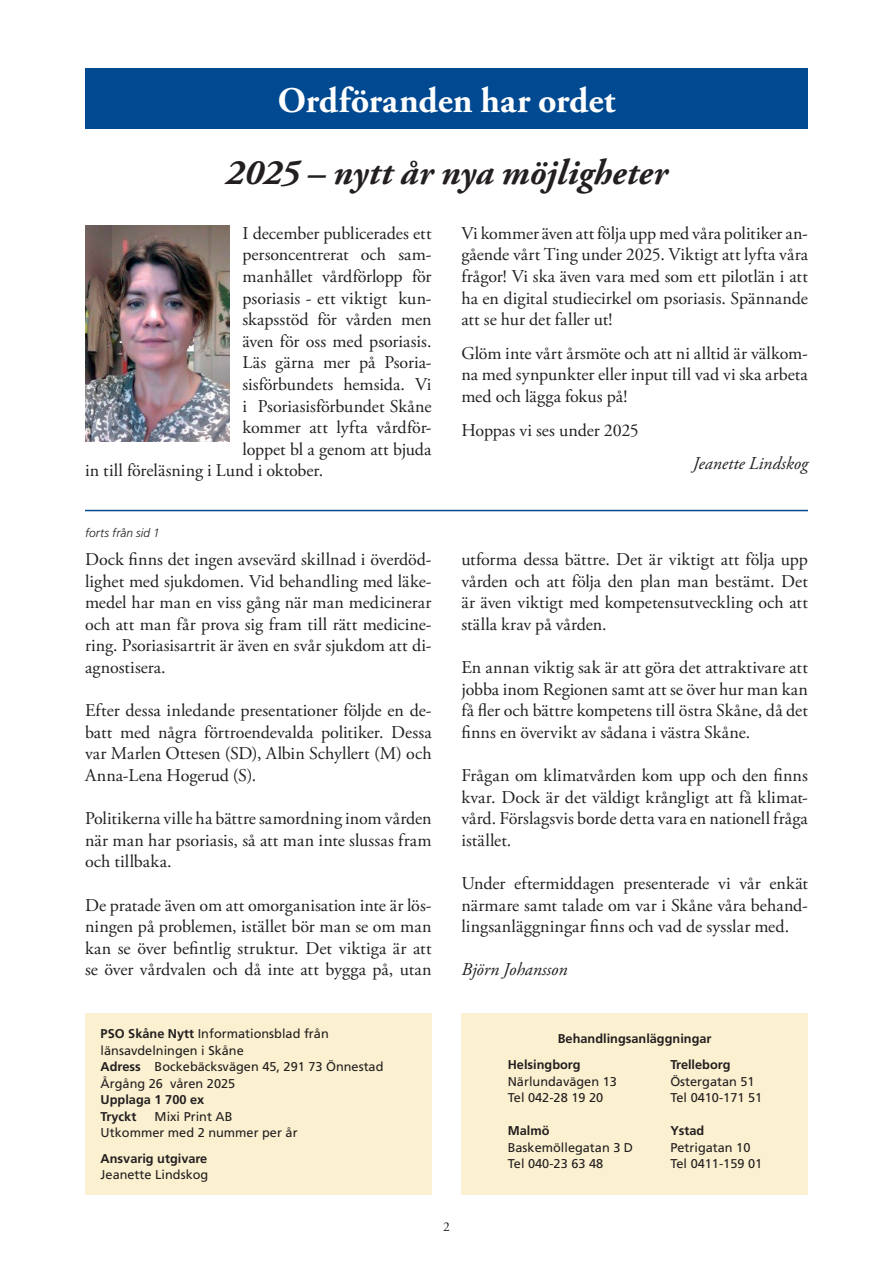
<style>
.page{position:relative;width:893px;height:1263px;background:#fff}
.page>*{position:absolute;margin:0;border:0;box-sizing:border-box;transform-origin:0 0}
.Brödtest_PSO{font:italic 700 36px "Adobe Garamond Pro";letter-spacing:.005em;color:#231f20}
.t1{font:700 36px "Adobe Garamond Pro";letter-spacing:-.005em;color:#fff}
.Brödtest_PSO-2{font:18px/21.6px "Adobe Garamond Pro";color:#231f20;text-align:justify}
.Brödtest_PSO-3{font:italic 18px "Adobe Garamond Pro";color:#231f20}
.t2{font:13.5px "Adobe Garamond Pro";color:#231f20}
.inforuta{font:12.75px "Frutiger LT Std";color:#231f20}
.inforuta_rub{font:12.75px "Frutiger LT Std";color:#231f20}
.inforuta_rub-2{font:700 12.75px "Frutiger LT Std";color:#231f20}
.Aktiviteterbröd{font:700 12.75px "Frutiger LT Std";color:#231f20}
.inforuta-2{font:700 12.75px "Frutiger LT Std";color:#231f20}
.Brödtest_PSO-4{font:italic 300 12px "Frutiger LT Std";letter-spacing:.01em;color:#231f20}
.s1{font-weight:700}
</style>
<div class="page">
<img style="left:85px;top:226px;width:145px;height:215px">
<div style="left:85px;top:68px;width:723px;height:61px;background:#014990"></div>
<hr style="left:85px;top:510px;width:723px;height:1px;background:#014990">
<div style="left:85px;top:1013px;width:347px;height:182px;background:#fbf1d0"></div>
<div style="left:461px;top:1013px;width:347px;height:182px;background:#fbf1d0"></div>
<p class="t1" style="left:278px;top:79px;width:339px">Ordföranden har ordet</p>
<p class="Brödtest_PSO" style="left:226px;top:152px;width:443px">2025 – nytt år nya möjligheter</p>
<p class="Brödtest_PSO-2" style="left:242px;top:223px;width:191px">I december publicerades ett</p>
<p class="Brödtest_PSO-2" style="left:242px;top:244px;width:191px">personcentrerat och sam-</p>
<p class="Brödtest_PSO-2" style="left:242px;top:266px;width:191px">manhållet vårdförlopp för</p>
<p class="Brödtest_PSO-2" style="left:242px;top:288px;width:191px">psoriasis - ett viktigt kun-</p>
<p class="Brödtest_PSO-2" style="left:242px;top:309px;width:191px">skapsstöd för vården men</p>
<p class="Brödtest_PSO-2" style="left:242px;top:331px;width:191px">även för oss med psoriasis.</p>
<p class="Brödtest_PSO-2" style="left:242px;top:352px;width:191px">Läs gärna mer på Psoria-</p>
<p class="Brödtest_PSO-2" style="left:242px;top:374px;width:191px">sisförbundets hemsida. Vi</p>
<p class="Brödtest_PSO-2" style="left:242px;top:396px;width:191px">i Psoriasisförbundet Skåne</p>
<p class="Brödtest_PSO-2" style="left:242px;top:417px;width:191px">kommer att lyfta vårdför-</p>
<p class="Brödtest_PSO-2" style="left:242px;top:439px;width:191px">loppet bl a genom att bjuda</p>
<p class="Brödtest_PSO-2" style="left:85px;top:460px;width:240px">in till föreläsning i Lund i oktober.</p>
<p class="Brödtest_PSO-4" style="left:85px;top:526px;width:76px">forts från sid 1</p>
<p class="Brödtest_PSO-2" style="left:85px;top:549px;width:348px">Dock finns det ingen avsevärd skillnad i överdöd&shy;lighet med sjukdomen. Vid behandling med läke&shy;medel har man en viss gång när man medicinerar och att man får prova sig fram till rätt medicine&shy;ring. Psoriasisartrit är även en svår sjukdom att di&shy;agnostisera.</p>
<p class="Brödtest_PSO-2" style="left:85px;top:700px;width:348px">Efter dessa inledande presentationer följde en de&shy;batt med några förtroendevalda politiker. Dessa var Marlen Ottesen (SD), Albin Schyllert (M) och Anna-Lena Hogerud (S).</p>
<p class="Brödtest_PSO-2" style="left:85px;top:808px;width:348px">Politikerna ville ha bättre samordning inom vården när man har psoriasis, så att man inte slussas fram och tillbaka.</p>
<p class="Brödtest_PSO-2" style="left:85px;top:895px;width:348px">De pratade även om att omorganisation inte är lös&shy;ningen på problemen, istället bör man se om man kan se över befintlig struktur. Det viktiga är att se över vårdvalen och då inte att bygga på, utan</p>
<p class="Brödtest_PSO-2" style="left:461px;top:223px;width:348px">Vi kommer även att följa upp med våra politiker an&shy;gående vårt Ting under 2025. Viktigt att lyfta våra frågor! Vi ska även vara med som ett pilotlän i att ha en digital studiecirkel om psoriasis. Spännande att se hur det faller ut!</p>
<p class="Brödtest_PSO-2" style="left:461px;top:343px;width:348px">Glöm inte vårt årsmöte och att ni alltid är välkom&shy;na med synpunkter eller input till vad vi ska arbeta med och lägga fokus på!</p>
<p class="Brödtest_PSO-2" style="left:461px;top:420px;width:179px">Hoppas vi ses under 2025</p>
<p class="Brödtest_PSO-3" style="left:693px;top:453px;width:117px">Jeanette Lindskog</p>
<p class="Brödtest_PSO-2" style="left:461px;top:549px;width:348px">utforma dessa bättre. Det är viktigt att följa upp vården och att följa den plan man bestämt. Det är även viktigt med kompetensutveckling och att ställa krav på vården.</p>
<p class="Brödtest_PSO-2" style="left:461px;top:657px;width:348px">En annan viktig sak är att göra det attraktivare att jobba inom Regionen samt att se över hur man kan få fler och bättre kompetens till östra Skåne, då det finns en övervikt av sådana i västra Skåne.</p>
<p class="Brödtest_PSO-2" style="left:461px;top:765px;width:348px">Frågan om klimatvården kom upp och den finns kvar. Dock är det väldigt krångligt att få klimat&shy;vård. Förslagsvis borde detta vara en nationell fråga istället.</p>
<p class="Brödtest_PSO-2" style="left:461px;top:873px;width:348px">Under eftermiddagen presenterade vi vår enkät närmare samt talade om var i Skåne våra behand&shy;lingsanläggningar finns och vad de sysslar med.</p>
<p class="Brödtest_PSO-3" style="left:461px;top:959px;width:107px">Björn Johansson</p>
<p class="inforuta" style="left:101px;top:1026px;width:230px"><span class="s1">PSO Skåne Nytt</span> Informationsblad från</p>
<p class="inforuta" style="left:101px;top:1043px;width:145px">länsavdelningen i Skåne</p>
<p class="inforuta_rub" style="left:101px;top:1059px;width:284px"><span class="s1">Adress</span> Bockebäcksvägen 45, 291 73 Önnestad</p>
<p class="inforuta" style="left:101px;top:1076px;width:136px">Årgång 26 våren 2025</p>
<p class="inforuta_rub-2" style="left:101px;top:1092px;width:105px">Upplaga 1 700 ex</p>
<p class="inforuta_rub-2" style="left:101px;top:1109px;width:37px">Tryckt</p>
<p class="inforuta_rub" style="left:155px;top:1109px;width:79px">Mixi Print AB</p>
<p class="inforuta_rub" style="left:101px;top:1125px;width:198px">Utkommer med 2 nummer per år</p>
<p class="inforuta_rub-2" style="left:101px;top:1151px;width:108px">Ansvarig utgivare</p>
<p class="inforuta" style="left:101px;top:1167px;width:109px">Jeanette Lindskog</p>
<p class="t2" style="left:443px;top:1219px;width:8px">2</p>
<p class="Aktiviteterbröd" style="left:558px;top:1031px;width:155px">Behandlingsanläggningar</p>
<p class="inforuta_rub-2" style="left:670px;top:1057px;width:62px">Trelleborg</p>
<p class="inforuta" style="left:670px;top:1074px;width:86px">Östergatan 51</p>
<p class="inforuta" style="left:670px;top:1090px;width:93px">Tel 0410-171 51</p>
<p class="inforuta-2" style="left:670px;top:1123px;width:36px">Ystad</p>
<p class="inforuta" style="left:670px;top:1140px;width:82px">Petrigatan 10</p>
<p class="inforuta" style="left:670px;top:1156px;width:93px">Tel 0411-159 01</p>
<p class="inforuta_rub-2" style="left:508px;top:1057px;width:74px">Helsingborg</p>
<p class="inforuta" style="left:508px;top:1074px;width:111px">Närlundavägen 13</p>
<p class="inforuta" style="left:508px;top:1090px;width:97px">Tel 042-28 19 20</p>
<p class="inforuta_rub-2" style="left:508px;top:1123px;width:43px">Malmö</p>
<p class="inforuta" style="left:508px;top:1140px;width:127px">Baskemöllegatan 3 D</p>
<p class="inforuta" style="left:508px;top:1156px;width:97px">Tel 040-23 63 48</p>
</div>
